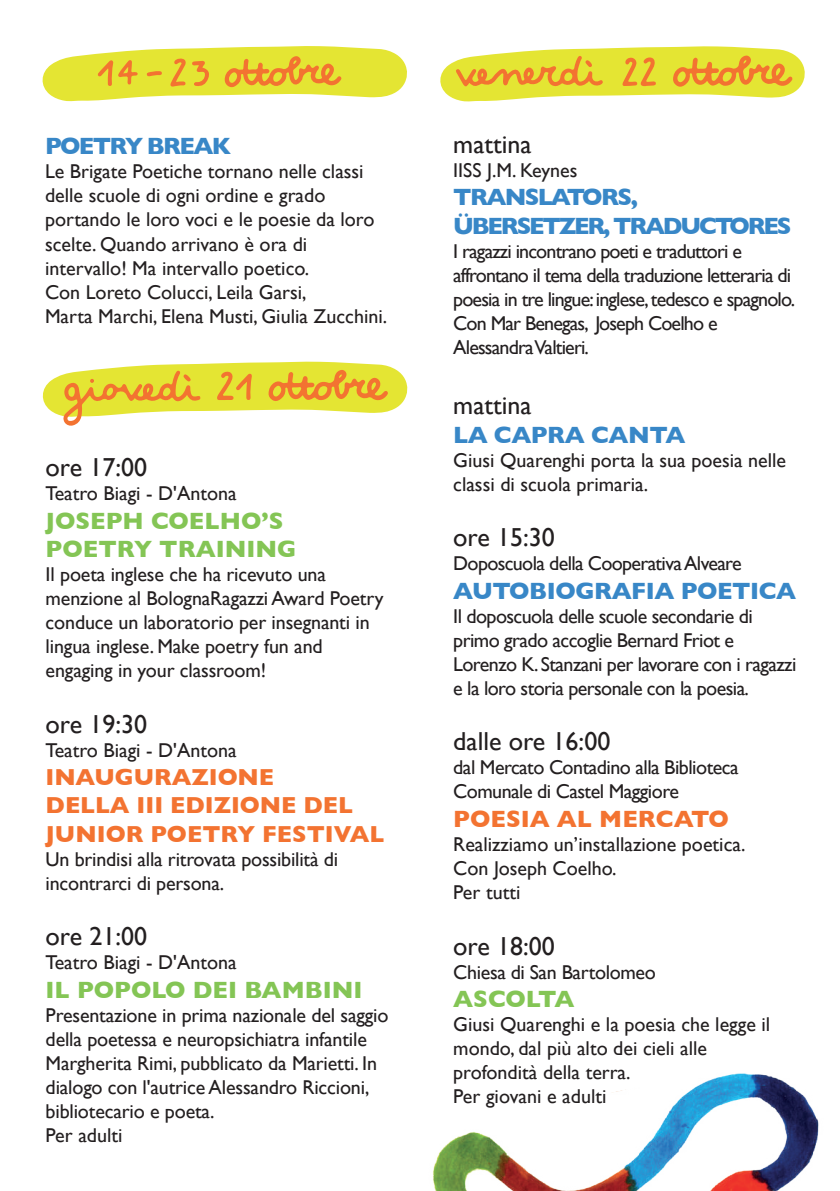
<style>
.page{position:relative;width:840px;height:1191px;background:#fff}
.page>*{position:absolute;margin:0;border:0;box-sizing:border-box;transform-origin:0 0}
.t1{font:26px "font 0000000027173 f 86";color:#231f20}
.t2{font:700 24px/28.8px "Gill Sans";color:#84c555}
.t3{font:700 24px/28.8px "Gill Sans";letter-spacing:-.09em;color:#3887c7}
.t4{font:700 24px "Gill Sans";letter-spacing:-.02em;color:#3887c7}
.t5{font:700 24px "Gill Sans";color:#f37331}
.t6{font:700 24px "Gill Sans";letter-spacing:-.07em;color:#3887c7}
.t7{font:700 23.6px/28.4px "Gill Sans";color:#f37331}
.t8{font:20px/24px "font 0000000027173 f 86";letter-spacing:-.01em;color:#231f20}
.t9{font:20px/24px "font 0000000027173 f 86";letter-spacing:-.04em;color:#231f20}
.t10{font:20px/24px "font 0000000027173 f 86";letter-spacing:-.03em;color:#231f20}
.t11{font:20px "font 0000000027173 f 86";letter-spacing:-.035em;color:#231f20}
</style>
<div class="page">
<svg style="left:440px;top:46px;width:365px;height:56px"></svg>
<img style="left:433px;top:1073px;width:386px;height:118px">
<svg style="left:42px;top:361px;width:366px;height:65px"></svg>
<svg style="left:42px;top:46px;width:365px;height:56px"></svg>
<p class="t6" style="left:45px;top:132px;width:187px">POETRY BREAK</p>
<p class="t8" style="left:45px;top:160px;width:343px">Le Brigate Poetiche tornano nelle classi delle scuole di ogni ordine e grado portando le loro voci e le poesie da loro scelte. Quando arrivano è ora di intervallo! Ma intervallo poetico.<br>Con Loreto Colucci, Leila Garsi,<br>Marta Marchi, Elena Musti, Giulia Zucchini.</p>
<h1 class="t1" style="left:46px;top:452px;width:103px">ore 17:00</h1>
<p class="t8" style="left:46px;top:481px;width:192px">Teatro Biagi - D'Antona</p>
<p class="t2" style="left:46px;top:506px;width:252px">JOSEPH COELHO’S<br>POETRY TRAINING</p>
<p class="t8" style="left:46px;top:562px;width:339px">Il poeta inglese che ha ricevuto una menzione al BolognaRagazzi Award Poetry conduce un laboratorio per insegnanti in lingua inglese. Make poetry fun and engaging in your classroom!</p>
<h1 class="t1" style="left:46px;top:709px;width:103px">ore 19:30</h1>
<p class="t8" style="left:46px;top:738px;width:192px">Teatro Biagi - D'Antona</p>
<p class="t7" style="left:46px;top:762px;width:340px">INAUGURAZIONE<br>DELLA III EDIZIONE DEL<br>JUNIOR POETRY FESTIVAL</p>
<p class="t8" style="left:46px;top:847px;width:294px">Un brindisi alla ritrovata possibilità di incontrarci di persona.</p>
<h1 class="t1" style="left:46px;top:921px;width:103px">ore 21:00</h1>
<p class="t8" style="left:46px;top:950px;width:192px">Teatro Biagi - D'Antona</p>
<p class="t2" style="left:46px;top:975px;width:318px">IL POPOLO DEI BAMBINI</p>
<p class="t8" style="left:46px;top:1003px;width:344px">Presentazione in prima nazionale del saggio della poetessa e neuropsichiatra infantile Margherita Rimi, pubblicato da Marietti. In dialogo con l'autrice Alessandro Riccioni, bibliotecario e poeta.<br>Per adulti</p>
<h1 class="t1" style="left:453px;top:129px;width:80px">mattina</h1>
<p class="t8" style="left:453px;top:158px;width:126px">IISS J.M. Keynes</p>
<p class="t3" style="left:453px;top:183px;width:339px">TRANSLATORS,<br>ÜBERSETZER, TRADUCTORES</p>
<p class="t9" style="left:453px;top:239px;width:343px">I ragazzi incontrano poeti e traduttori e affrontano il tema della traduzione letteraria di poesia in tre lingue: inglese, tedesco e spagnolo.<br>Con Mar Benegas, Joseph Coelho e Alessandra Valtieri.</p>
<h1 class="t1" style="left:453px;top:390px;width:80px">mattina</h1>
<p class="t4" style="left:453px;top:421px;width:233px">LA CAPRA CANTA</p>
<p class="t8" style="left:453px;top:448px;width:334px">Giusi Quarenghi porta la sua poesia nelle classi di scuola primaria.</p>
<h1 class="t1" style="left:453px;top:522px;width:103px">ore 15:30</h1>
<p class="t11" style="left:453px;top:552px;width:290px">Doposcuola della Cooperativa Alveare</p>
<p class="t4" style="left:453px;top:577px;width:344px">AUTOBIOGRAFIA POETICA</p>
<p class="t10" style="left:453px;top:604px;width:344px">Il doposcuola delle scuole secondarie di primo grado accoglie Bernard Friot e Lorenzo K. Stanzani per lavorare con i ragazzi e la loro storia personale con la poesia.</p>
<h1 class="t1" style="left:453px;top:726px;width:158px">dalle ore 16:00</h1>
<p class="t8" style="left:453px;top:755px;width:287px">dal Mercato Contadino alla Biblioteca<br>Comunale di Castel Maggiore</p>
<p class="t5" style="left:453px;top:805px;width:277px">POESIA AL MERCATO</p>
<p class="t8" style="left:453px;top:832px;width:293px">Realizziamo un’installazione poetica.<br>Con Joseph Coelho.<br>Per tutti</p>
<h1 class="t1" style="left:453px;top:930px;width:103px">ore 18:00</h1>
<p class="t8" style="left:453px;top:959px;width:204px">Chiesa di San Bartolomeo</p>
<p class="t2" style="left:453px;top:984px;width:123px">ASCOLTA</p>
<p class="t8" style="left:453px;top:1012px;width:318px">Giusi Quarenghi e la poesia che legge il mondo, dal più alto dei cieli alle profondità della terra.<br>Per giovani e adulti</p>
</div>
